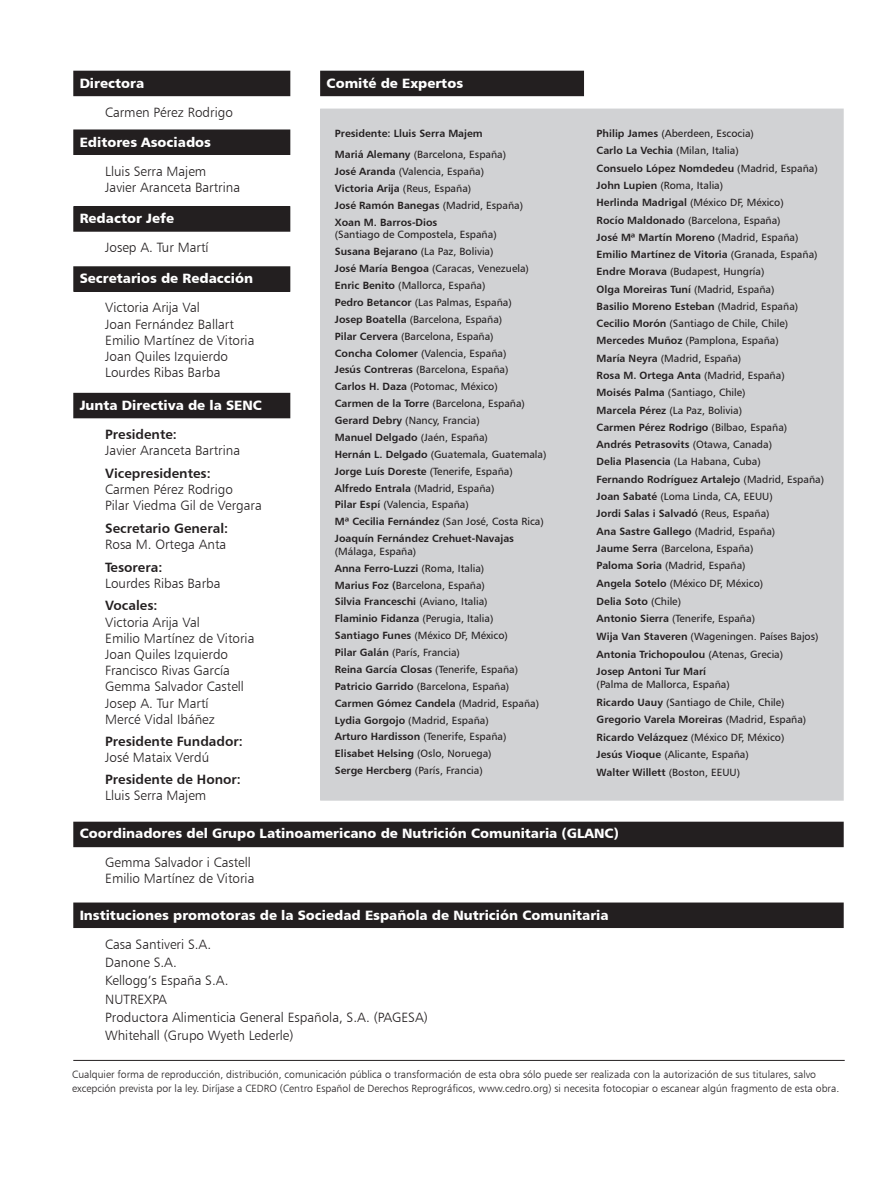
<style>
.page{position:relative;width:896px;height:1194px;background:#fff}
.page>*{position:absolute;margin:0;border:0;box-sizing:border-box;transform-origin:0 0}
.t1{font:13.5px/16.2px "Humanist 777 BT Light B";color:#231f20}
.t2{font:13.5px/29px "Humanist 777 BT Black B";color:#fff}
.t3{font:13.5px/16.2px "Humanist 777 BT Bold B";color:#231f20}
.t4{font:10.5px/16.8px "Humanist 777 BT Roman B";color:#231f20}
.t5{font:10.5px/14.4px "Humanist 777 BT Light B";color:#231f20}
.t6{font:10.5px/16.8px "Humanist 777 BT Bold B";color:#231f20}
.s1{font-family:"Humanist 777 BT Black B";color:#fff}
.s2{font-family:"Humanist 777 BT Light B";color:#231f20}
.s3{font-family:"Humanist 777 BT Bold B";color:#231f20}
.s4{font-family:"Humanist 777 BT Bold B"}
.s5{font-family:"Humanist 777 BT Light B"}
.s6{font-family:"Humanist 777 BT Roman B"}
</style>
<div class="page">
<div style="left:74px;top:71px;width:215px;height:24px;background:#231f20"></div>
<div style="left:73px;top:71px;width:217px;height:25px;border:2px solid #231f20"></div>
<div style="left:74px;top:207px;width:215px;height:24px;background:#231f20"></div>
<div style="left:73px;top:206px;width:217px;height:26px;border:2px solid #231f20"></div>
<div style="left:74px;top:267px;width:215px;height:24px;background:#231f20"></div>
<div style="left:73px;top:266px;width:217px;height:26px;border:2px solid #231f20"></div>
<div style="left:74px;top:394px;width:215px;height:24px;background:#231f20"></div>
<div style="left:73px;top:393px;width:217px;height:25px;border:2px solid #231f20"></div>
<div style="left:321px;top:71px;width:262px;height:24px;background:#231f20"></div>
<div style="left:320px;top:71px;width:263px;height:25px;border:2px solid #231f20"></div>
<div style="left:321px;top:109px;width:521px;height:691px;background:#d1d2d4"></div>
<div style="left:320px;top:109px;width:523px;height:692px;border:2px solid #d1d2d4"></div>
<div style="left:74px;top:903px;width:768px;height:24px;background:#231f20"></div>
<div style="left:73px;top:903px;width:770px;height:25px;border:2px solid #231f20"></div>
<div style="left:74px;top:130px;width:215px;height:24px;background:#231f20"></div>
<div style="left:73px;top:129px;width:217px;height:26px;border:2px solid #231f20"></div>
<div style="left:74px;top:822px;width:768px;height:24px;background:#231f20"></div>
<div style="left:73px;top:822px;width:770px;height:25px;border:2px solid #231f20"></div>
<hr style="left:73px;top:1060px;width:771px;height:1px;background:#231f20">
<p class="t1" style="left:105px;top:68px;width:129px;line-height:29px;text-indent:-26px"><span class="s1">Directora<br></span>Carmen Pérez Rodrigo</p>
<p class="t2" style="left:105px;top:127px;width:107px;text-indent:-26px">Editores Asociados<br><span class="s2">Lluis Serra Majem</span></p>
<p class="t1" style="left:105px;top:179px;width:136px">Javier Aranceta Bartrina</p>
<p class="t1" style="left:105px;top:204px;width:105px;line-height:29px;text-indent:-26px"><span class="s1">Redactor Jefe<br></span>Josep A. Tur Martí</p>
<p class="t2" style="left:105px;top:264px;width:149px;text-indent:-26px">Secretarios de Redacción<br><span class="s2">Victoria Arija Val</span></p>
<p class="t1" style="left:105px;top:316px;width:151px">Joan Fernández Ballart<br>Emilio Martínez de Vitoria<br>Joan Quiles Izquierdo<br>Lourdes Ribas Barba</p>
<p class="t2" style="left:105px;top:390px;width:158px;text-indent:-26px">Junta Directiva de la SENC<br><span class="s3">Presidente:</span></p>
<p class="t1" style="left:105px;top:439px;width:136px;line-height:22.5px">Javier Aranceta Bartrina<br><span class="s4">Vicepresidentes:</span></p>
<p class="t1" style="left:105px;top:481px;width:158px">Carmen Pérez Rodrigo<br>Pilar Viedma Gil de Vergara</p>
<p class="t3" style="left:105px;top:520px;width:124px">Secretario General:<br><span class="s5">Rosa M. Ortega Anta</span></p>
<p class="t1" style="left:105px;top:559px;width:117px"><span class="s4">Tesorera:<br></span>Lourdes Ribas Barba</p>
<p class="t1" style="left:105px;top:597px;width:151px"><span class="s4">Vocales:<br></span>Victoria Arija Val<br>Emilio Martínez de Vitoria<br>Joan Quiles Izquierdo<br>Francisco Rivas García<br>Gemma Salvador Castell<br>Josep A. Tur Martí<br>Mercé Vidal Ibáñez</p>
<p class="t3" style="left:105px;top:733px;width:139px">Presidente Fundador:<br><span class="s5">José Mataix Verdú</span></p>
<p class="t3" style="left:105px;top:771px;width:137px">Presidente de Honor:<br><span class="s5">Lluis Serra Majem</span></p>
<p class="t2" style="left:326px;top:68px;width:138px">Comité de Expertos</p>
<p class="t6" style="left:335px;top:123px;width:173px;line-height:21px">Presidente: Lluis Serra Majem<br>Mariá Alemany <span class="s6">(Barcelona, España)</span></p>
<p class="t6" style="left:335px;top:163px;width:190px">José Aranda <span class="s6">(Valencia, España)<br></span>Victoria Arija <span class="s6">(Reus, España)<br></span>José Ramón Banegas <span class="s6">(Madrid, España)<br></span>Xoan M. Barros-Dios</p>
<p class="t4" style="left:335px;top:226px;width:213px">(Santiago de Compostela, España)<br><span class="s4">Susana Bejarano</span> (La Paz, Bolivia)<br><span class="s4">José María Bengoa</span> (Caracas, Venezuela)<br><span class="s4">Enric Benito</span> (Mallorca, España)<br><span class="s4">Pedro Betancor</span> (Las Palmas, España)<br><span class="s4">Josep Boatella</span> (Barcelona, España)<br><span class="s4">Pilar Cervera</span> (Barcelona, España)<br><span class="s4">Concha Colomer</span> (Valencia, España)<br><span class="s4">Jesús Contreras</span> (Barcelona, España)<br><span class="s4">Carlos H. Daza</span> (Potomac, México)<br><span class="s4">Carmen de la Torre</span> (Barcelona, España)<br><span class="s4">Gerard Debry</span> (Nancy, Francia)<br><span class="s4">Manuel Delgado</span> (Jaén, España)<br><span class="s4">Hernán L. Delgado</span> (Guatemala, Guatemala)<br><span class="s4">Jorge Luís Doreste</span> (Tenerife, España)<br><span class="s4">Alfredo Entrala</span> (Madrid, España)<br><span class="s4">Pilar Espí</span> (Valencia, España)<br><span class="s4">Mª Cecilia Fernández</span> (San José, Costa Rica)<br><span class="s4">Joaquín Fernández Crehuet-Navajas</span></p>
<p class="t4" style="left:335px;top:543px;width:206px">(Málaga, España)<br><span class="s4">Anna Ferro-Luzzi</span> (Roma, Italia)<br><span class="s4">Marius Foz (</span>Barcelona, España)<br><span class="s4">Silvia Franceschi</span> (Aviano, Italia)<br><span class="s4">Flaminio Fidanza</span> (Perugia, Italia)<br><span class="s4">Santiago Funes</span> (México DF, México)<br><span class="s4">Pilar Galán</span> (París, Francia)<br><span class="s4">Reina García Closas</span> (Tenerife, España)<br><span class="s4">Patricio Garrido</span> (Barcelona, España)<br><span class="s4">Carmen Gómez Candela</span> (Madrid, España)<br><span class="s4">Lydia Gorgojo</span> (Madrid, España)<br><span class="s4">Arturo Hardisson</span> (Tenerife, España)<br><span class="s4">Elisabet Helsing</span> (Oslo, Noruega)<br><span class="s4">Serge Hercberg</span> (París, Francia)</p>
<p class="t4" style="left:596px;top:125px;width:229px;line-height:17.4px"><span class="s4">Philip James</span> (Aberdeen, Escocia)<br><span class="s4">Carlo La Vechia</span> (Milan, Italia)<br><span class="s4">Consuelo López Nomdedeu</span> (Madrid, España)<br><span class="s4">John Lupien</span> (Roma, Italia)<br><span class="s4">Herlinda Madrigal</span> (México DF, México)<br><span class="s4">Rocío Maldonado</span> (Barcelona, España)<br><span class="s4">José Mª Martín Moreno</span> (Madrid, España)<br><span class="s4">Emilio Martínez de Vitoria</span> (Granada, España)<br><span class="s4">Endre Morava</span> (Budapest, Hungría)<br><span class="s4">Olga Moreiras Tuní</span> (Madrid, España)<br><span class="s4">Basilio Moreno Esteban</span> (Madrid, España)<br><span class="s4">Cecilio Morón</span> (Santiago de Chile, Chile)<br><span class="s4">Mercedes Muñoz</span> (Pamplona, España)<br><span class="s4">María Neyra</span> (Madrid, España)<br><span class="s4">Rosa M. Ortega Anta</span> (Madrid, España)<br><span class="s4">Moisés Palma</span> (Santiago, Chile)<br><span class="s4">Marcela Pérez</span> (La Paz, Bolivia)<br><span class="s4">Carmen Pérez Rodrigo</span> (Bilbao, España)<br><span class="s4">Andrés Petrasovits</span> (Otawa, Canada)<br><span class="s4">Delia Plasencia</span> (La Habana, Cuba)<br><span class="s4">Fernando Rodríguez Artalejo</span> (Madrid, España)<br><span class="s4">Joan Sabaté</span> (Loma Linda, CA, EEUU)<br><span class="s4">Jordi Salas i Salvadó</span> (Reus, España)<br><span class="s4">Ana Sastre Gallego</span> (Madrid, España)<br><span class="s4">Jaume Serra</span> (Barcelona, España)<br><span class="s4">Paloma Soria</span> (Madrid, España)<br><span class="s4">Angela Sotelo</span> (México DF, México)<br><span class="s4">Delia Soto</span> (Chile)<br><span class="s4">Antonio Sierra</span> (Tenerife, España)<br><span class="s4">Wija Van Staveren</span> (Wageningen. Países Bajos)<br><span class="s4">Antonia Trichopoulou</span> (Atenas, Grecia)<br><span class="s4">Josep Antoni Tur Marí</span></p>
<p class="t4" style="left:596px;top:675px;width:211px;line-height:17.5px">(Palma de Mallorca, España)<br><span class="s4">Ricardo Uauy</span> (Santiago de Chile, Chile)<br><span class="s4">Gregorio Varela Moreiras</span> (Madrid, España)<br><span class="s4">Ricardo Velázquez</span> (México DF, México)<br><span class="s4">Jesús Vioque</span> (Alicante, España)<br><span class="s4">Walter Willett</span> (Boston, EEUU)</p>
<p class="t2" style="left:105px;top:818px;width:515px;text-indent:-26px">Coordinadores del Grupo Latinoamericano de Nutrición Comunitaria (GLANC)<br><span class="s2">Gemma Salvador i Castell</span></p>
<p class="t1" style="left:105px;top:870px;width:151px">Emilio Martínez de Vitoria</p>
<p class="t2" style="left:105px;top:900px;width:505px;text-indent:-26px">Instituciones promotoras de la Sociedad Española de Nutrición Comunitaria<br><span class="s2">Casa Santiveri S.A.</span></p>
<p class="t1" style="left:105px;top:953px;width:324px;line-height:18.3px">Danone S.A.<br>Kellogg’s España S.A.<br>NUTREXPA<br>Productora Alimenticia General Española, S.A. (PAGESA)<br>Whitehall (Grupo Wyeth Lederle)</p>
<p class="t5" style="left:72px;top:1067px;width:768px">Cualquier forma de reproducción, distribución, comunicación pública o transformación de esta obra sólo puede ser realizada con la autorización de sus titulares, salvo excepción prevista por la ley. Diríjase a CEDRO (Centro Español de Derechos Reprográficos, www.cedro.org) si necesita fotocopiar o escanear algún fragmento de esta obra.</p>
</div>
